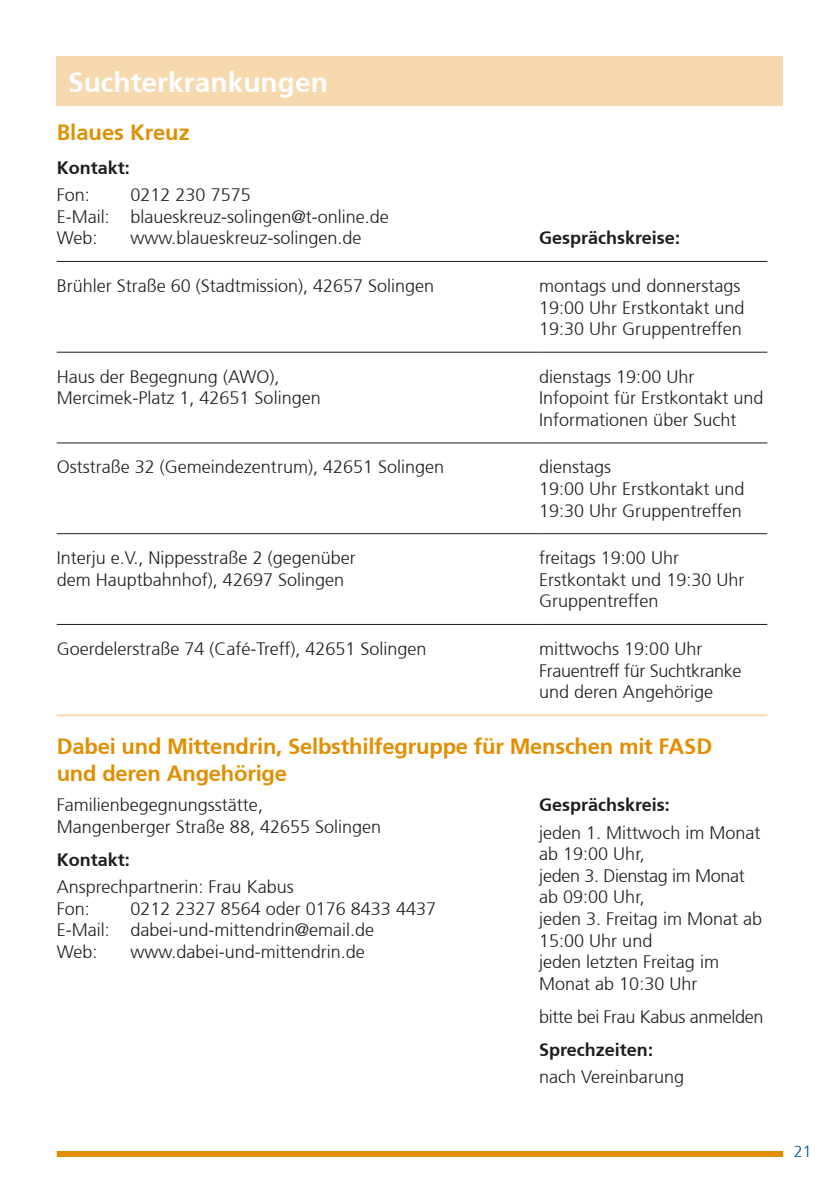
<style>
.page{position:relative;width:840px;height:1191px;background:#fff}
.page>*{position:absolute;margin:0;border:0;box-sizing:border-box;transform-origin:0 0}
.t1{font:700 28px "Frutiger";color:#fff}
.t2{font:700 22px/26.4px "Frutiger";letter-spacing:-.01em;color:#e18f00}
.t3{font:300 18px/21.6px "Frutiger";color:#1d1d1b}
.t4{font:700 18px "Frutiger";color:#1d1d1b}
.t5{font:300 18px "Frutiger";letter-spacing:-.02em;color:#1d1d1b}
.t6{font:300 16px "Frutiger";color:#004f9f}
</style>
<div class="page">
<hr style="left:57px;top:261px;width:482px;height:1px;background:#1d1d1b">
<hr style="left:539px;top:261px;width:227px;height:1px;background:#1d1d1b">
<hr style="left:57px;top:352px;width:482px;height:1px;background:#1d1d1b">
<hr style="left:539px;top:352px;width:227px;height:1px;background:#1d1d1b">
<hr style="left:57px;top:442px;width:482px;height:1px;background:#1d1d1b">
<hr style="left:539px;top:442px;width:227px;height:1px;background:#1d1d1b">
<hr style="left:57px;top:624px;width:482px;height:1px;background:#1d1d1b">
<hr style="left:539px;top:624px;width:227px;height:1px;background:#1d1d1b">
<hr style="left:57px;top:533px;width:482px;height:1px;background:#1d1d1b">
<hr style="left:539px;top:533px;width:227px;height:1px;background:#1d1d1b">
<hr style="left:57px;top:714px;width:482px;height:2px;background:#f7d9b0">
<hr style="left:539px;top:714px;width:227px;height:2px;background:#f7d9b0">
<div style="left:57px;top:1151px;width:725px;height:6px;background:#e18f00"></div>
<div style="left:57px;top:57px;width:725px;height:49px;background:#f7d9b0"></div>
<h1 class="t1" style="left:68px;top:66px;width:261px">Suchterkrankungen</h1>
<p class="t2" style="left:57px;top:120px;width:134px">Blaues Kreuz</p>
<p class="t4" style="left:57px;top:157px;width:75px">Kontakt:</p>
<p class="t3" style="left:57px;top:184px;width:35px">Fon:</p>
<p class="t3" style="left:57px;top:184px;width:333px;text-indent:74px">0212 230 7575<br>E-Mail: blaueskreuz-solingen@t-online.de<br>Web:</p>
<p class="t3" style="left:130px;top:228px;width:232px">www.blaueskreuz-solingen.de</p>
<p class="t4" style="left:539px;top:228px;width:142px">Gesprächskreise:</p>
<p class="t3" style="left:57px;top:275px;width:379px">Brühler Straße 60 (Stadtmission), 42657 Solingen</p>
<p class="t3" style="left:539px;top:275px;width:207px">montags und donnerstags<br>19:00 Uhr Erstkontakt und<br>19:30 Uhr Gruppentreffen</p>
<p class="t3" style="left:57px;top:366px;width:265px">Haus der Begegnung (AWO),<br>Mercimek-Platz 1, 42651 Solingen</p>
<p class="t3" style="left:539px;top:366px;width:226px">dienstags 19:00 Uhr<br>Infopoint für Erstkontakt und<br>Informationen über Sucht</p>
<p class="t3" style="left:57px;top:457px;width:389px">Oststraße 32 (Gemeindezentrum), 42651 Solingen</p>
<p class="t3" style="left:539px;top:457px;width:207px">dienstags<br>19:00 Uhr Erstkontakt und<br>19:30 Uhr Gruppentreffen</p>
<p class="t3" style="left:57px;top:547px;width:300px">Interju e.V., Nippesstraße 2 (gegenüber dem Hauptbahnhof), 42697 Solingen</p>
<p class="t3" style="left:539px;top:547px;width:207px">freitags 19:00 Uhr<br>Erstkontakt und 19:30 Uhr<br>Gruppentreffen</p>
<p class="t3" style="left:57px;top:638px;width:371px">Goerdelerstraße 74 (Café-Treff), 42651 Solingen</p>
<p class="t3" style="left:539px;top:638px;width:203px">mittwochs 19:00 Uhr<br>Frauentreff für Suchtkranke und deren Angehörige</p>
<p class="t2" style="left:57px;top:733px;width:656px">Dabei und Mittendrin, Selbsthilfegruppe für Menschen mit FASD und deren Angehörige</p>
<p class="t3" style="left:57px;top:794px;width:326px">Familienbegegnungsstätte,<br>Mangenberger Straße 88, 42655 Solingen</p>
<p class="t4" style="left:57px;top:849px;width:75px">Kontakt:</p>
<p class="t3" style="left:57px;top:876px;width:238px">Ansprechpartnerin: Frau Kabus<br>Fon:</p>
<p class="t4" style="left:539px;top:794px;width:132px">Gesprächskreis:</p>
<p class="t3" style="left:539px;top:822px;width:224px">jeden 1. Mittwoch im Monat ab 19:00 Uhr,<br>jeden 3. Dienstag im Monat ab 09:00 Uhr,<br>jeden 3. Freitag im Monat ab<br>15:00 Uhr und<br>jeden letzten Freitag im<br>Monat ab 10:30 Uhr</p>
<p class="t5" style="left:539px;top:1006px;width:225px">bitte bei Frau Kabus anmelden</p>
<p class="t4" style="left:539px;top:1039px;width:115px">Sprechzeiten:</p>
<p class="t3" style="left:539px;top:1066px;width:146px">nach Vereinbarung</p>
<p class="t3" style="left:57px;top:898px;width:380px;text-indent:74px">0212 2327 8564 oder 0176 8433 4437<br>E-Mail: dabei-und-mittendrin@email.de<br>Web:</p>
<p class="t3" style="left:130px;top:941px;width:236px">www.dabei-und-mittendrin.de</p>
<p class="t6" style="left:793px;top:1142px;width:19px">21</p>
</div>
